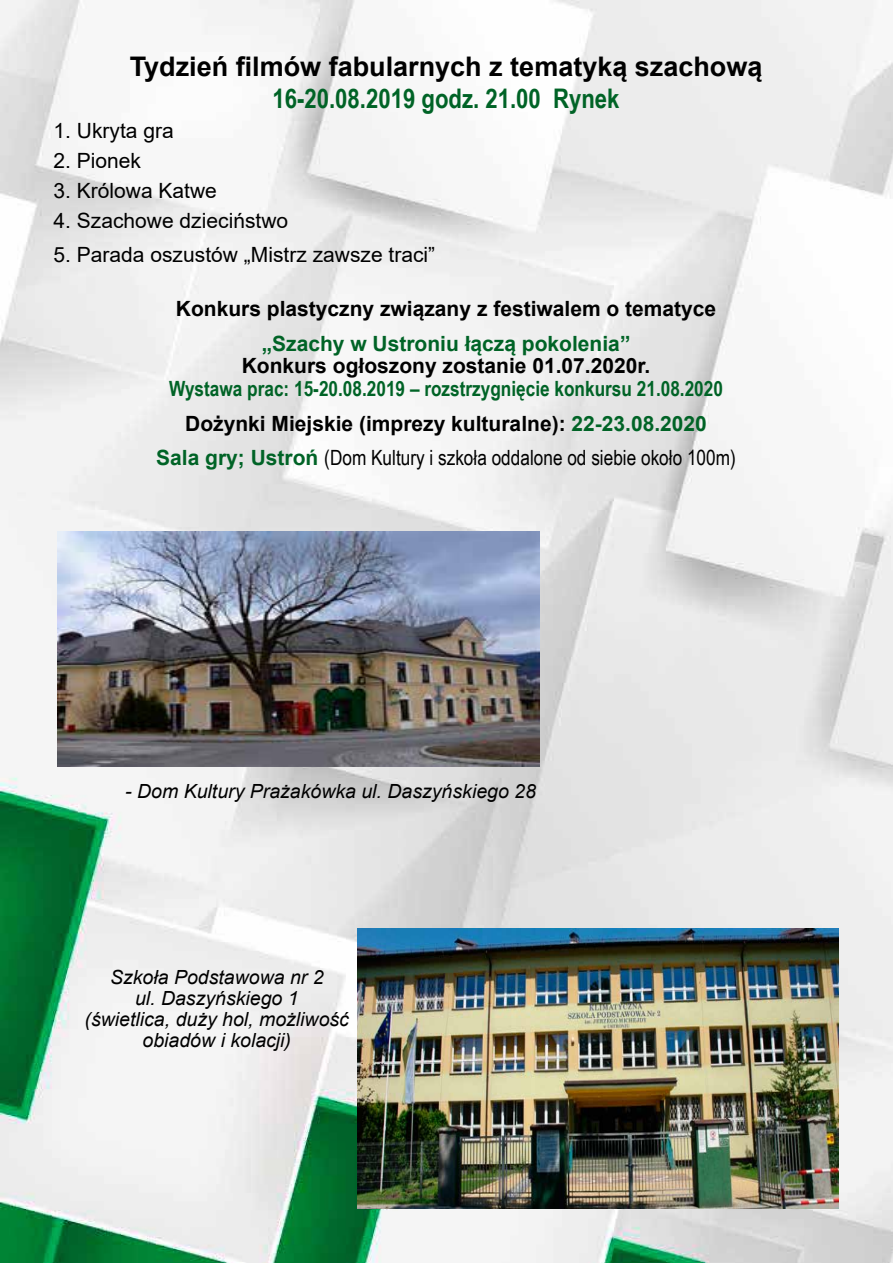
<style>
.page{position:relative;width:893px;height:1263px;background:#fff}
.page>*{position:absolute;margin:0;border:0;box-sizing:border-box;transform-origin:0 0}
.t1{font:700 27px "Arial";color:#000}
.t2{font:700 27px "Arial Narrow";color:#006326}
.t3{font:700 21px "Arial";color:#000}
.t4{font:21px "Arial";color:#000}
.t5{font:700 21px "Arial Narrow";color:#006326}
.t6{font:21px "Arial Narrow";color:#000}
.t7{font:700 21px "Arial";color:#006326}
.t8{font:italic 19.5px/21px "Arial";color:#000;text-align:center}
.s1{color:#006326}
.s2{font-family:"Arial";font-weight:700;color:#006326}
</style>
<div class="page">
<img style="left:0;top:0;width:893px;height:1263px">
<img style="left:58px;top:531px;width:481px;height:235px">
<img style="left:357px;top:928px;width:482px;height:281px">
<p class="t1" style="left:130px;top:47px;width:634px">Tydzień filmów fabularnych z tematyką szachową</p>
<p class="t2" style="left:272px;top:78px;width:349px">16-20.08.2019 godz. 21.00 Rynek</p>
<p class="t4" style="left:54px;top:116px;width:122px">1. Ukryta gra</p>
<p class="t4" style="left:54px;top:146px;width:89px">2. Pionek</p>
<p class="t4" style="left:54px;top:176px;width:165px">3. Królowa Katwe</p>
<p class="t4" style="left:54px;top:206px;width:236px">4. Szachowe dzieciństwo</p>
<p class="t4" style="left:54px;top:240px;width:383px">5. Parada oszustów „Mistrz zawsze traci”</p>
<p class="t3" style="left:176px;top:294px;width:542px">Konkurs plastyczny związany z festiwalem o tematyce</p>
<p class="t7" style="left:262px;top:328px;width:370px">„Szachy w Ustroniu łączą pokolenia”</p>
<p class="t3" style="left:242px;top:351px;width:410px">Konkurs ogłoszony zostanie 01.07.2020r.</p>
<p class="t5" style="left:169px;top:373px;width:555px">Wystawa prac: 15-20.08.2019 – rozstrzygnięcie konkursu 21.08.2020</p>
<p class="t3" style="left:185px;top:408px;width:523px">Dożynki Miejskie (imprezy kulturalne): <span class="s1">22-23.08.2020</span></p>
<p class="t6" style="left:156px;top:442px;width:581px"><span class="s2">Sala gry; Ustroń</span> (Dom Kultury i szkoła oddalone od siebie około 100m)</p>
<p class="t8" style="left:125px;top:781px;width:412px">- Dom Kultury Prażakówka ul. Daszyńskiego 28</p>
<p class="t8" style="left:85px;top:967px;width:266px">Szkoła Podstawowa nr 2<br>ul. Daszyńskiego 1<br>(świetlica, duży hol, możliwość obiadów i kolacji)</p>
</div>
